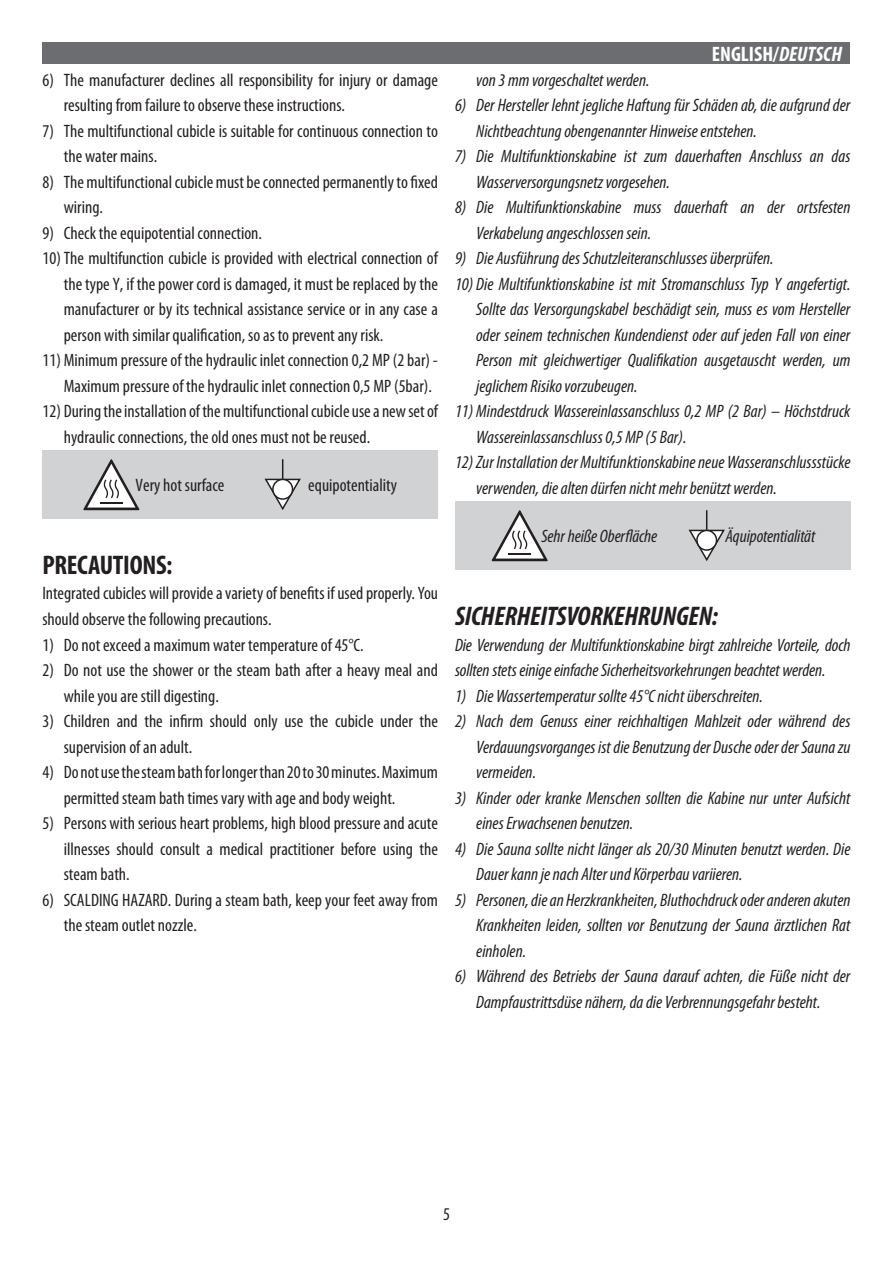
<style>
.page{position:relative;width:893px;height:1263px;background:#fff}
.page>*{position:absolute;margin:0;border:0;box-sizing:border-box;transform-origin:0 0}
.t1{font:italic 700 condensed 27px "Myriad Pro";letter-spacing:-.01em;color:#231f20}
.t2{font:700 condensed 27px "Myriad Pro";letter-spacing:-.01em;color:#231f20}
.t3{font:700 condensed 21px "Myriad Pro";color:#fff}
.t4{font:italic condensed 18px/25.5px "Myriad Pro";color:#231f20}
.t5{font:condensed 18px/25.5px "Myriad Pro";color:#231f20}
.s1{font-style:italic}
</style>
<div class="page">
<div style="left:43px;top:451px;width:395px;height:68px;background:#d1d2d4"></div>
<svg style="left:83px;top:459px;width:57px;height:52px"></svg>
<svg style="left:264px;top:459px;width:37px;height:51px"></svg>
<div style="left:455px;top:502px;width:395px;height:68px;background:#d1d2d4"></div>
<svg style="left:491px;top:510px;width:57px;height:52px"></svg>
<svg style="left:688px;top:510px;width:37px;height:51px"></svg>
<div style="left:43px;top:43px;width:807px;height:21px;background:#6c6d70"></div>
<p class="t5" style="left:64px;top:67px;width:376px;text-indent:-21px">6) The manufacturer declines all responsibility for injury or damage resulting from failure to observe these instructions.</p>
<p class="t5" style="left:64px;top:118px;width:376px;text-indent:-21px">7) The multifunctional cubicle is suitable for continuous connection to the water mains.</p>
<p class="t5" style="left:64px;top:169px;width:376px;text-indent:-21px">8) The multifunctional cubicle must be connected permanently to fixed wiring.</p>
<p class="t5" style="left:43px;top:220px;width:221px">9) Check the equipotential connection.</p>
<p class="t5" style="left:64px;top:246px;width:376px;text-align:justify;text-indent:-21px">10) The multifunction cubicle is provided with electrical connection of the type Y, if the power cord is damaged, it must be replaced by the manufacturer or by its technical assistance service or in any case a person with similar qualification, so as to prevent any risk.</p>
<p class="t5" style="left:64px;top:348px;width:376px;text-indent:-21px">11) Minimum pressure of the hydraulic inlet connection 0,2 MP (2 bar) -<br>Maximum pressure of the hydraulic inlet connection 0,5 MP (5bar).</p>
<p class="t5" style="left:64px;top:399px;width:376px;text-indent:-21px">12) During the installation of the multifunctional cubicle use a new set of hydraulic connections, the old ones must not be reused.</p>
<p class="t5" style="left:136px;top:473px;width:90px">Very hot surface</p>
<p class="t5" style="left:308px;top:473px;width:90px">equipotentiality</p>
<p class="t2" style="left:43px;top:550px;width:131px">PRECAUTIONS:</p>
<p class="t5" style="left:43px;top:581px;width:397px">Integrated cubicles will provide a variety of benefits if used properly. You should observe the following precautions.</p>
<p class="t5" style="left:43px;top:632px;width:323px">1) Do not exceed a maximum water temperature of 45°C.</p>
<p class="t5" style="left:64px;top:658px;width:376px;text-indent:-21px">2) Do not use the shower or the steam bath after a heavy meal and while you are still digesting.</p>
<p class="t5" style="left:64px;top:709px;width:376px;text-indent:-21px">3) Children and the infirm should only use the cubicle under the supervision of an adult.</p>
<p class="t5" style="left:64px;top:760px;width:376px;text-indent:-21px">4) Do not use the steam bath for longer than 20 to 30 minutes. Maximum permitted steam bath times vary with age and body weight.</p>
<p class="t5" style="left:64px;top:811px;width:376px;text-align:justify;text-indent:-21px">5) Persons with serious heart problems, high blood pressure and acute illnesses should consult a medical practitioner before using the steam bath.</p>
<p class="t5" style="left:64px;top:887px;width:376px;text-indent:-21px">6) SCALDING HAZARD. During a steam bath, keep your feet away from the steam outlet nozzle.</p>
<p class="t3" style="left:712px;top:42px;width:132px">ENGLISH/<span class="s1">DEUTSCH</span></p>
<p class="t4" style="left:476px;top:67px;width:175px">von 3 mm vorgeschaltet werden.</p>
<p class="t4" style="left:476px;top:92px;width:376px;text-indent:-21px">6) Der Hersteller lehnt jegliche Haftung für Schäden ab, die aufgrund der<br>Nichtbeachtung obengenannter Hinweise entstehen.</p>
<p class="t4" style="left:476px;top:143px;width:376px;text-indent:-21px">7) Die Multifunktionskabine ist zum dauerhaften Anschluss an das<br>Wasserversorgungsnetz vorgesehen.</p>
<p class="t4" style="left:476px;top:194px;width:376px;text-indent:-21px">8) Die Multifunktionskabine muss dauerhaft an der ortsfesten<br>Verkabelung angeschlossen sein.</p>
<p class="t4" style="left:455px;top:245px;width:320px">9) Die Ausführung des Schutzleiteranschlusses überprüfen.</p>
<p class="t4" style="left:476px;top:271px;width:376px;text-align:justify;text-indent:-21px">10) Die Multifunktionskabine ist mit Stromanschluss Typ Y angefertigt.<br>Sollte das Versorgungskabel beschädigt sein, muss es vom Hersteller oder seinem technischen Kundendienst oder auf jeden Fall von einer Person mit gleichwertiger Qualifikation ausgetauscht werden, um jeglichem Risiko vorzubeugen.</p>
<p class="t4" style="left:476px;top:398px;width:376px;text-indent:-21px">11) Mindestdruck Wassereinlassanschluss 0,2 MP (2 Bar) – Höchstdruck<br>Wassereinlassanschluss 0,5 MP (5 Bar).</p>
<p class="t4" style="left:476px;top:449px;width:376px;text-indent:-21px">12) Zur Installation der Multifunktionskabine neue Wasseranschlussstücke verwenden, die alten dürfen nicht mehr benützt werden.</p>
<p class="t4" style="left:542px;top:523px;width:117px">Sehr heiße Oberfläche</p>
<p class="t4" style="left:725px;top:523px;width:91px">Äquipotentialität</p>
<p class="t1" style="left:455px;top:599px;width:264px">SICHERHEITSVORKEHRUNGEN:</p>
<p class="t4" style="left:455px;top:632px;width:397px">Die Verwendung der Multifunktionskabine birgt zahlreiche Vorteile, doch sollten stets einige einfache Sicherheitsvorkehrungen beachtet werden.</p>
<p class="t4" style="left:455px;top:683px;width:310px">1) Die Wassertemperatur sollte 45°C nicht überschreiten.</p>
<p class="t4" style="left:476px;top:708px;width:376px;text-align:justify;text-indent:-21px">2) Nach dem Genuss einer reichhaltigen Mahlzeit oder während des Verdauungsvorganges ist die Benutzung der Dusche oder der Sauna zu vermeiden.</p>
<p class="t4" style="left:476px;top:785px;width:376px;text-indent:-21px">3) Kinder oder kranke Menschen sollten die Kabine nur unter Aufsicht eines Erwachsenen benutzen.</p>
<p class="t4" style="left:476px;top:836px;width:376px;text-indent:-21px">4) Die Sauna sollte nicht länger als 20/30 Minuten benutzt werden. Die<br>Dauer kann je nach Alter und Körperbau variieren.</p>
<p class="t4" style="left:476px;top:887px;width:376px;text-align:justify;text-indent:-21px">5) Personen, die an Herzkrankheiten, Bluthochdruck oder anderen akuten Krankheiten leiden, sollten vor Benutzung der Sauna ärztlichen Rat einholen.</p>
<p class="t4" style="left:455px;top:963px;width:397px;text-align:center">6) Während des Betriebs der Sauna darauf achten, die Füße nicht der<br>Dampfaustrittsdüse nähern, da die Verbrennungsgefahr besteht.</p>
<p class="t5" style="left:443px;top:1202px;width:8px">5</p>
</div>
